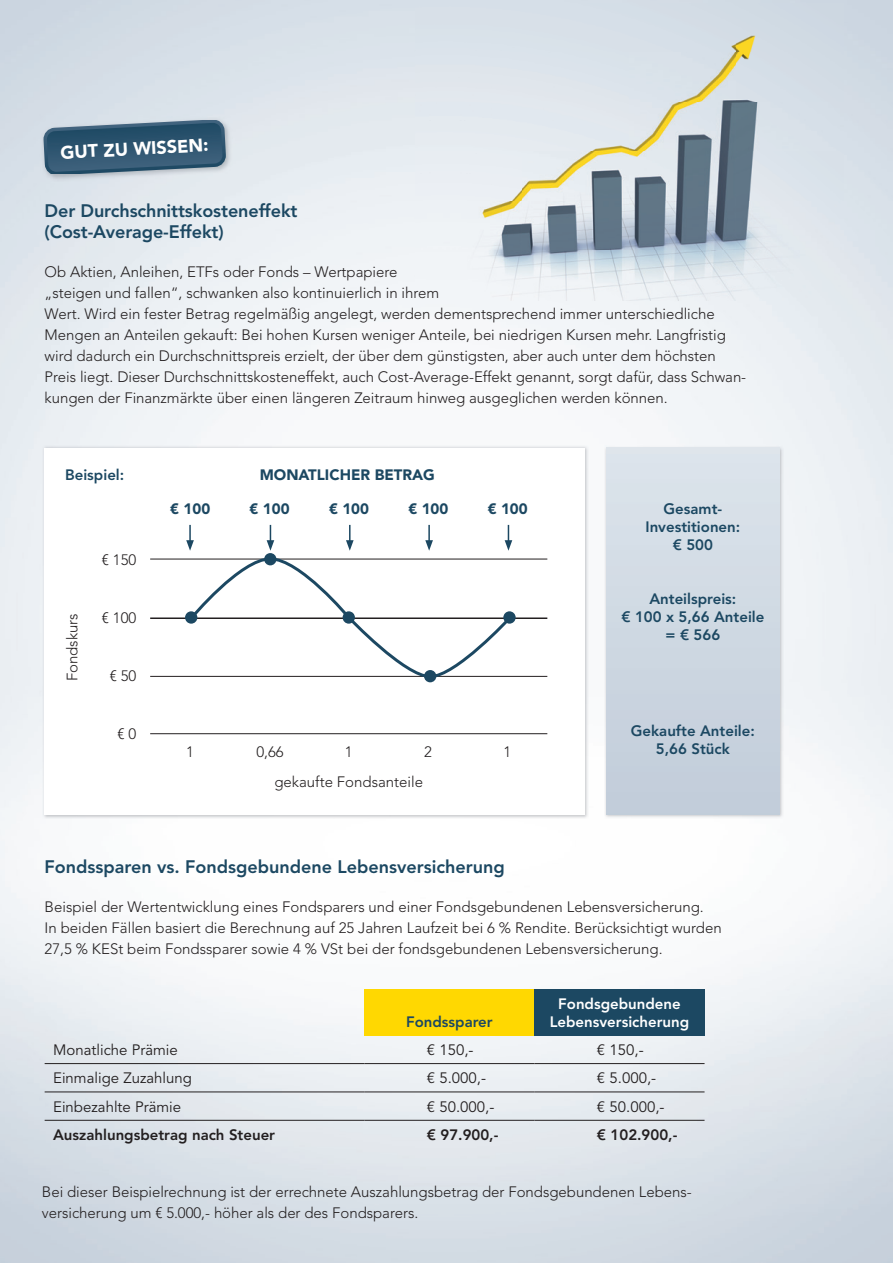
<style>
.page{position:relative;width:893px;height:1263px;background:#fff}
.page>*{position:absolute;margin:0;border:0;box-sizing:border-box;transform-origin:0 0}
.t1{font:800 18px/21.6px "Avenir LT Pro";letter-spacing:-.005em;color:#1c4862}
.t2{font:900 18px "Avenir LT Pro";color:#fff}
.t3{font:300 15px/21px "Avenir LT Pro";color:#231f20}
.t4{font:800 15px/18px "Avenir LT Pro";color:#1c4862;text-align:center}
.t5{font:15px "Avenir LT Pro";color:#231f20}
.t6{font:800 15px "Avenir LT Pro";color:#231f20}
.t7{font:900 15px "Avenir LT Pro";color:#1c4862}
.t8{font:800 15px/18px "Avenir LT Pro";color:#fff;text-align:center}
</style>
<div class="page">
<img style="left:0;top:0;width:893px;height:1263px">
<img style="left:415px;top:3px;width:428px;height:297px">
<img style="left:43px;top:446px;width:546px;height:372px">
<div style="left:45px;top:448px;width:540px;height:366px;background:#fff"></div>
<img style="left:40px;top:116px;width:192px;height:65px">
<svg style="left:43px;top:121px;width:183px;height:53px;background:#43667e"></svg>
<div style="left:364px;top:989px;width:170px;height:46px;background:#ffd801"></div>
<div style="left:534px;top:989px;width:171px;height:46px;background:#1c4862"></div>
<hr style="left:45px;top:1092px;width:319px;height:1px;background:#231f20">
<hr style="left:364px;top:1092px;width:170px;height:1px;background:#231f20">
<hr style="left:534px;top:1092px;width:171px;height:1px;background:#231f20">
<hr style="left:45px;top:1120px;width:319px;height:1px;background:#231f20">
<hr style="left:364px;top:1120px;width:170px;height:1px;background:#231f20">
<hr style="left:534px;top:1120px;width:171px;height:1px;background:#231f20">
<hr style="left:45px;top:1063px;width:319px;height:1px;background:#231f20">
<hr style="left:364px;top:1063px;width:170px;height:1px;background:#231f20">
<hr style="left:534px;top:1063px;width:171px;height:1px;background:#231f20">
<hr style="left:150px;top:559px;width:397px;height:1px;background:#231f20">
<hr style="left:150px;top:617px;width:397px;height:2px;background:#231f20">
<hr style="left:150px;top:676px;width:397px;height:1px;background:#231f20">
<hr style="left:150px;top:733px;width:397px;height:1px;background:#231f20">
<div style="left:424px;top:670px;width:12px;height:12px;background:#1c4862;border-radius:50%"></div>
<svg style="left:503px;top:611px;width:13px;height:13px"></svg>
<svg style="left:186px;top:525px;width:326px;height:154px"></svg>
<img style="left:604px;top:446px;width:179px;height:372px">
<div style="left:606px;top:448px;width:173px;height:366px;background:linear-gradient(to right,#cfd8e2,#cfd8e2)"></div>
<p class="t2" style="left:60px;top:142px;width:150px;rotate:-3deg">GUT ZU WISSEN:</p>
<p class="t1" style="left:45px;top:200px;width:254px">Der Durchschnittskosteneffekt (Cost-Average-Effekt)</p>
<p class="t3" style="left:45px;top:261px;width:703px">Ob Aktien, Anleihen, ETFs oder Fonds – Wertpapiere<br>„steigen und fallen“, schwanken also kontinuierlich in ihrem<br>Wert. Wird ein fester Betrag regelmäßig angelegt, werden dementsprechend immer unterschiedliche Mengen an Anteilen gekauft: Bei hohen Kursen weniger Anteile, bei niedrigen Kursen mehr. Langfristig wird dadurch ein Durchschnittspreis erzielt, der über dem günstigsten, aber auch unter dem höchsten Preis liegt. Dieser Durchschnittskosteneffekt, auch Cost-Average-Effekt genannt, sorgt dafür, dass Schwan&shy;kungen der Finanzmärkte über einen längeren Zeitraum hinweg ausgeglichen werden können.</p>
<p class="t4" style="left:65px;top:466px;width:61px">Beispiel:</p>
<p class="t3" style="left:62px;top:681px;width:70px;rotate:-90deg">Fondskurs</p>
<p class="t3" style="left:102px;top:549px;width:36px">€ 150</p>
<p class="t3" style="left:102px;top:607px;width:36px">€ 100</p>
<p class="t3" style="left:110px;top:666px;width:28px">€ 50</p>
<p class="t3" style="left:118px;top:723px;width:20px">€ 0</p>
<p class="t7" style="left:170px;top:500px;width:41px">€ 100</p>
<p class="t7" style="left:260px;top:466px;width:177px">MONATLICHER BETRAG</p>
<p class="t7" style="left:250px;top:500px;width:41px">€ 100</p>
<p class="t7" style="left:329px;top:500px;width:41px">€ 100</p>
<p class="t7" style="left:408px;top:500px;width:41px">€ 100</p>
<p class="t7" style="left:488px;top:500px;width:41px">€ 100</p>
<p class="t3" style="left:186px;top:741px;width:9px">1</p>
<p class="t3" style="left:256px;top:741px;width:29px">0,66</p>
<p class="t3" style="left:345px;top:741px;width:9px">1</p>
<p class="t3" style="left:424px;top:741px;width:9px">2</p>
<p class="t3" style="left:504px;top:741px;width:9px">1</p>
<p class="t3" style="left:274px;top:771px;width:150px">gekaufte Fondsanteile</p>
<p class="t4" style="left:645px;top:500px;width:96px">Gesamt-<br>Investitionen: € 500</p>
<p class="t4" style="left:621px;top:590px;width:144px">Anteilspreis:<br>€ 100 x 5,66 Anteile = € 566</p>
<p class="t4" style="left:631px;top:722px;width:125px">Gekaufte Anteile:<br>5,66 Stück</p>
<p class="t1" style="left:45px;top:856px;width:462px">Fondssparen vs. Fondsgebundene Lebensversicherung</p>
<p class="t3" style="left:45px;top:896px;width:679px">Beispiel der Wertentwicklung eines Fondsparers und einer Fondsgebundenen Lebensversicherung.<br>In beiden Fällen basiert die Berechnung auf 25 Jahren Laufzeit bei 6 % Rendite. Berücksichtigt wurden<br>27,5 % KESt beim Fondssparer sowie 4 % VSt bei der fondsgebundenen Lebensversicherung.</p>
<p class="t4" style="left:406px;top:1012px;width:88px">Fondssparer</p>
<p class="t8" style="left:550px;top:994px;width:141px">Fondsgebundene<br>Lebensversicherung</p>
<p class="t5" style="left:53px;top:1041px;width:126px">Monatliche Prämie</p>
<p class="t5" style="left:427px;top:1041px;width:48px">€ 150,-</p>
<p class="t5" style="left:597px;top:1041px;width:48px">€ 150,-</p>
<p class="t5" style="left:53px;top:1069px;width:140px">Einmalige Zuzahlung</p>
<p class="t5" style="left:427px;top:1069px;width:61px">€ 5.000,-</p>
<p class="t5" style="left:597px;top:1069px;width:61px">€ 5.000,-</p>
<p class="t5" style="left:53px;top:1098px;width:130px">Einbezahlte Prämie</p>
<p class="t5" style="left:427px;top:1098px;width:69px">€ 50.000,-</p>
<p class="t5" style="left:597px;top:1098px;width:69px">€ 50.000,-</p>
<p class="t6" style="left:53px;top:1126px;width:223px">Auszahlungsbetrag nach Steuer</p>
<p class="t6" style="left:427px;top:1126px;width:73px">€ 97.900,-</p>
<p class="t6" style="left:597px;top:1126px;width:82px">€ 102.900,-</p>
<p class="t3" style="left:42px;top:1182px;width:651px">Bei dieser Beispielrechnung ist der errechnete Auszahlungsbetrag der Fondsgebundenen Lebens&shy;versicherung um € 5.000,- höher als der des Fondsparers.</p>
</div>
